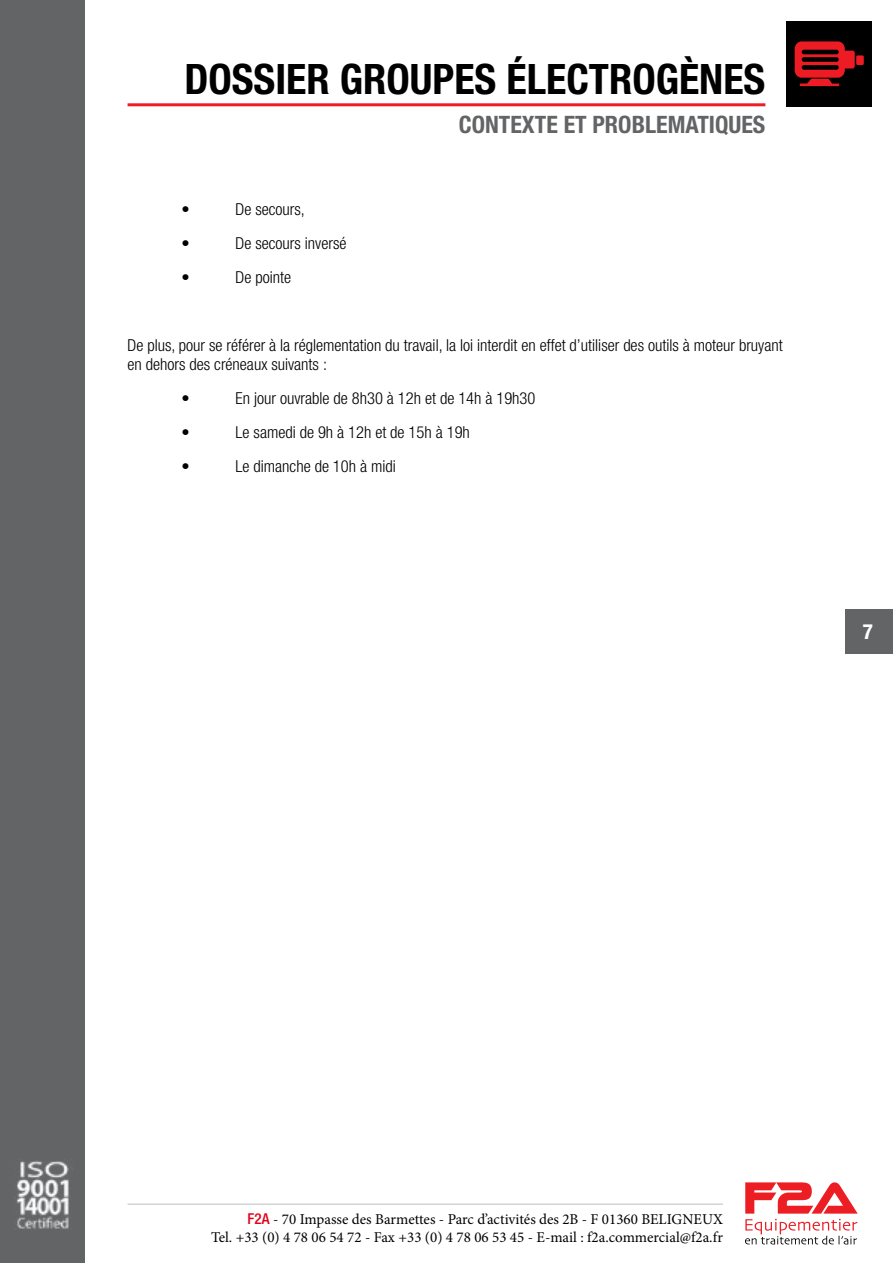
<style>
.page{position:relative;width:893px;height:1263px;background:#fff}
.page>*{position:absolute;margin:0;border:0;box-sizing:border-box;transform-origin:0 0}
.t1{font:700 condensed 42px "Helvetica Neue LT Std";color:#000}
.t2{font:700 condensed 24px "Helvetica Neue LT Std";color:#636466}
.t3{font:700 condensed 21px "Helvetica Neue LT Std";color:#fff}
.t4{font:300 condensed 16.5px/18.9px "Helvetica Neue LT Std";color:#000}
.t5{font:15px/18px "Minion Pro";color:#000;text-align:right}
.s1{font-family:"Helvetica Neue LT Std";font-weight:500;font-stretch:condensed;color:#e2001a}
</style>
<div class="page">
<div style="left:787px;top:21px;width:85px;height:85px;background:#000"></div>
<div style="left:0;top:0;width:85px;height:1263px;background:#636466"></div>
<hr style="left:128px;top:1203px;width:595px;height:2px;background:#d1d3d4">
<hr style="left:128px;top:103px;width:637px;height:3px;background:#ed1d24">
<svg style="left:745px;top:1182px;width:113px;height:31px"></svg>
<svg style="left:745px;top:1219px;width:112px;height:25px"></svg>
<div style="left:845px;top:609px;width:48px;height:45px;background:#636466"></div>
<img style="left:16px;top:1161px;width:53px;height:68px">
<div style="left:856px;top:55px;width:8px;height:10px;background:#ed1c24"></div>
<svg style="left:795px;top:41px;width:60px;height:45px"></svg>
<h1 class="t1" style="left:184px;top:54px;width:560px">DOSSIER GROUPES ÉLECTROGÈNES</h1>
<h2 class="t2" style="left:459px;top:110px;width:295px">CONTEXTE ET PROBLEMATIQUES</h2>
<p class="t4" style="left:182px;top:200px;width:10px">•</p>
<p class="t4" style="left:236px;top:200px;width:71px">De secours,</p>
<p class="t4" style="left:182px;top:234px;width:10px">•</p>
<p class="t4" style="left:236px;top:234px;width:112px">De secours inversé</p>
<p class="t4" style="left:182px;top:268px;width:10px">•</p>
<p class="t4" style="left:236px;top:268px;width:57px">De pointe</p>
<p class="t4" style="left:128px;top:336px;width:657px">De plus, pour se référer à la réglementation du travail, la loi interdit en effet d’utiliser des outils à moteur bruyant en dehors des créneaux suivants :</p>
<p class="t4" style="left:182px;top:389px;width:10px">•</p>
<p class="t4" style="left:236px;top:389px;width:301px">En jour ouvrable de 8h30 à 12h et de 14h à 19h30</p>
<p class="t4" style="left:182px;top:423px;width:10px">•</p>
<p class="t4" style="left:236px;top:423px;width:236px">Le samedi de 9h à 12h et de 15h à 19h</p>
<p class="t4" style="left:182px;top:457px;width:10px">•</p>
<p class="t4" style="left:236px;top:457px;width:162px">Le dimanche de 10h à midi</p>
<p class="t3" style="left:863px;top:619px;width:12px">7</p>
<p class="t5" style="left:211px;top:1210px;width:513px"><span class="s1">F2A</span> - 70 Impasse des Barmettes - Parc d’activités des 2B - F 01360 BELIGNEUX<br>Tel. +33 (0) 4 78 06 54 72 - Fax +33 (0) 4 78 06 53 45 - E-mail : f2a.commercial@f2a.fr</p>
</div>
